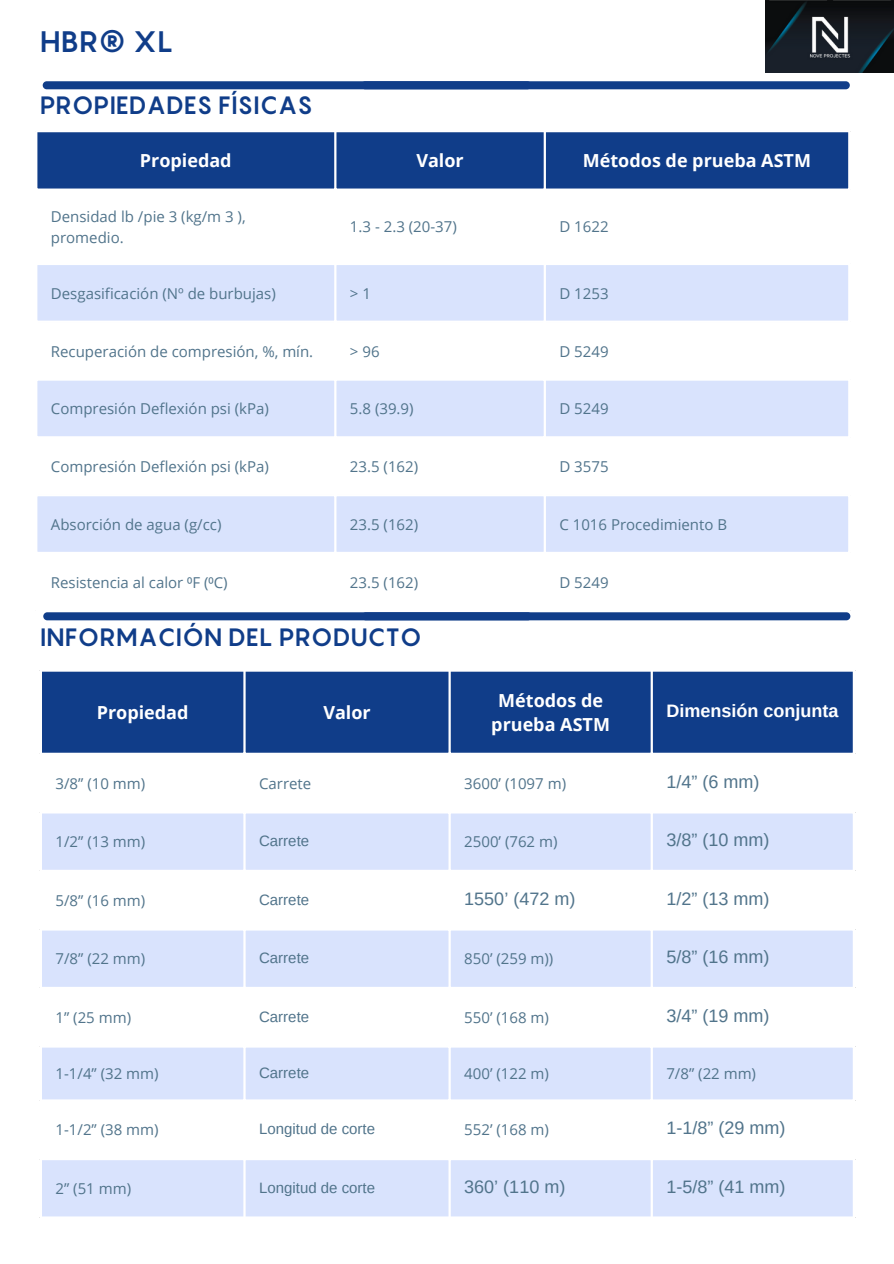
<style>
.page{position:relative;width:894px;height:1264px;background:#fff}
.page>*{position:absolute;margin:0;border:0;box-sizing:border-box;transform-origin:0 0}
.t1{font:700 29.25px "Pangram";color:#103d89}
.t2{font:700 24.75px "Pangram";color:#103d89}
.t3{font:18px "Arimo";color:#51748b}
.t4{font:700 18px/24.8px "Open Sans";color:#fff;text-align:center}
.t5{font:700 18px "Arimo";color:#fff}
.t6{font:15px/20.2px "Open Sans";color:#51748b}
.t7{font:15px "Arimo";color:#51748b}
</style>
<div class="page">
<img style="left:765px;top:0;width:127px;height:72px">
<div style="left:43px;top:81px;width:488px;height:8px;background:#103d89;border-radius:4px"></div>
<div style="left:361px;top:81px;width:488px;height:8px;background:#103d89;border-radius:4px"></div>
<div style="left:37px;top:132px;width:810px;height:56px;background:#103d89"></div>
<svg style="left:37px;top:265px;width:810px;height:287px;fill:#d9e3fd"></svg>
<hr style="left:334px;top:132px;width:2px;height:477px;background:#fff">
<hr style="left:543px;top:132px;width:2px;height:477px;background:#fff">
<hr style="left:35px;top:320px;width:815px;height:3px;background:#fff">
<hr style="left:35px;top:378px;width:815px;height:2px;background:#fff">
<hr style="left:35px;top:436px;width:815px;height:2px;background:#fff">
<hr style="left:35px;top:494px;width:815px;height:2px;background:#fff">
<div style="left:42px;top:671px;width:810px;height:81px;background:#103d89"></div>
<svg style="left:42px;top:813px;width:810px;height:403px;fill:#d9e3fd"></svg>
<hr style="left:243px;top:671px;width:2px;height:545px;background:#fff">
<hr style="left:448px;top:671px;width:2px;height:545px;background:#fff">
<hr style="left:650px;top:671px;width:2px;height:545px;background:#fff">
<hr style="left:40px;top:869px;width:814px;height:3px;background:#fff">
<hr style="left:40px;top:928px;width:814px;height:2px;background:#fff">
<hr style="left:40px;top:986px;width:814px;height:3px;background:#fff">
<hr style="left:40px;top:1045px;width:814px;height:2px;background:#fff">
<hr style="left:40px;top:1099px;width:814px;height:2px;background:#fff">
<hr style="left:40px;top:1157px;width:814px;height:3px;background:#fff">
<div style="left:43px;top:612px;width:489px;height:8px;background:#103d89;border-radius:4px"></div>
<div style="left:361px;top:612px;width:489px;height:8px;background:#103d89;border-radius:4px"></div>
<p class="t1" style="left:40px;top:24px;width:135px">HBR® XL</p>
<p class="t2" style="left:40px;top:90px;width:274px">PROPIEDADES FÍSICAS</p>
<p class="t4" style="left:140px;top:148px;width:93px">Propiedad</p>
<p class="t4" style="left:416px;top:148px;width:49px">Valor</p>
<p class="t4" style="left:582px;top:148px;width:229px">Métodos de prueba ASTM</p>
<p class="t6" style="left:51px;top:206px;width:196px">Densidad lb /pie 3 (kg/m 3 ), promedio.</p>
<p class="t6" style="left:350px;top:216px;width:108px">1.3 - 2.3 (20-37)</p>
<p class="t6" style="left:559px;top:216px;width:51px">D 1622</p>
<p class="t6" style="left:51px;top:283px;width:226px">Desgasificación (Nº de burbujas)</p>
<p class="t6" style="left:350px;top:283px;width:23px">&gt; 1</p>
<p class="t6" style="left:559px;top:283px;width:51px">D 1253</p>
<p class="t6" style="left:51px;top:341px;width:264px">Recuperación de compresión, %, mín.</p>
<p class="t6" style="left:350px;top:341px;width:31px">&gt; 96</p>
<p class="t6" style="left:559px;top:341px;width:51px">D 5249</p>
<p class="t6" style="left:51px;top:398px;width:219px">Compresión Deflexión psi (kPa)</p>
<p class="t6" style="left:350px;top:398px;width:65px">5.8 (39.9)</p>
<p class="t6" style="left:559px;top:398px;width:51px">D 5249</p>
<p class="t6" style="left:51px;top:456px;width:219px">Compresión Deflexión psi (kPa)</p>
<p class="t6" style="left:350px;top:456px;width:70px">23.5 (162)</p>
<p class="t6" style="left:559px;top:456px;width:51px">D 3575</p>
<p class="t6" style="left:51px;top:514px;width:172px">Absorción de agua (g/cc)</p>
<p class="t6" style="left:350px;top:514px;width:70px">23.5 (162)</p>
<p class="t6" style="left:559px;top:514px;width:169px">C 1016 Procedimiento B</p>
<p class="t6" style="left:51px;top:572px;width:178px">Resistencia al calor ⁰F (⁰C)</p>
<p class="t6" style="left:350px;top:572px;width:70px">23.5 (162)</p>
<p class="t6" style="left:559px;top:572px;width:51px">D 5249</p>
<p class="t2" style="left:40px;top:622px;width:383px">INFORMACIÓN DEL PRODUCTO</p>
<p class="t4" style="left:97px;top:699px;width:93px">Propiedad</p>
<p class="t4" style="left:323px;top:699px;width:49px">Valor</p>
<p class="t4" style="left:491px;top:687px;width:120px">Métodos de prueba ASTM</p>
<p class="t5" style="left:666px;top:700px;width:173px">Dimensión conjunta</p>
<p class="t6" style="left:55px;top:772px;width:91px">3/8” (10 mm)</p>
<p class="t6" style="left:259px;top:772px;width:54px">Carrete</p>
<p class="t6" style="left:464px;top:772px;width:103px">3600’ (1097 m)</p>
<p class="t3" style="left:666px;top:771px;width:94px">1/4” (6 mm)</p>
<p class="t6" style="left:55px;top:831px;width:91px">1/2” (13 mm)</p>
<p class="t7" style="left:259px;top:832px;width:51px">Carrete</p>
<p class="t6" style="left:464px;top:831px;width:95px">2500’ (762 m)</p>
<p class="t3" style="left:666px;top:829px;width:104px">3/8” (10 mm)</p>
<p class="t6" style="left:55px;top:889px;width:91px">5/8” (16 mm)</p>
<p class="t7" style="left:259px;top:891px;width:51px">Carrete</p>
<p class="t3" style="left:464px;top:888px;width:113px">1550’ (472 m)</p>
<p class="t3" style="left:666px;top:888px;width:104px">1/2” (13 mm)</p>
<p class="t6" style="left:55px;top:948px;width:91px">7/8” (22 mm)</p>
<p class="t7" style="left:259px;top:949px;width:51px">Carrete</p>
<p class="t6" style="left:464px;top:948px;width:91px">850’ (259 m))</p>
<p class="t3" style="left:666px;top:946px;width:104px">5/8” (16 mm)</p>
<p class="t6" style="left:55px;top:1006px;width:77px">1” (25 mm)</p>
<p class="t7" style="left:259px;top:1008px;width:51px">Carrete</p>
<p class="t6" style="left:464px;top:1006px;width:86px">550’ (168 m)</p>
<p class="t3" style="left:666px;top:1005px;width:104px">3/4” (19 mm)</p>
<p class="t6" style="left:55px;top:1063px;width:104px">1-1/4” (32 mm)</p>
<p class="t7" style="left:259px;top:1064px;width:51px">Carrete</p>
<p class="t6" style="left:464px;top:1063px;width:86px">400’ (122 m)</p>
<p class="t6" style="left:666px;top:1063px;width:91px">7/8” (22 mm)</p>
<p class="t6" style="left:55px;top:1119px;width:104px">1-1/2” (38 mm)</p>
<p class="t7" style="left:259px;top:1120px;width:117px">Longitud de corte</p>
<p class="t6" style="left:464px;top:1119px;width:86px">552’ (168 m)</p>
<p class="t3" style="left:666px;top:1117px;width:120px">1-1/8” (29 mm)</p>
<p class="t6" style="left:55px;top:1177px;width:77px">2” (51 mm)</p>
<p class="t7" style="left:259px;top:1179px;width:117px">Longitud de corte</p>
<p class="t3" style="left:464px;top:1176px;width:102px">360’ (110 m)</p>
<p class="t3" style="left:666px;top:1176px;width:120px">1-5/8” (41 mm)</p>
</div>
